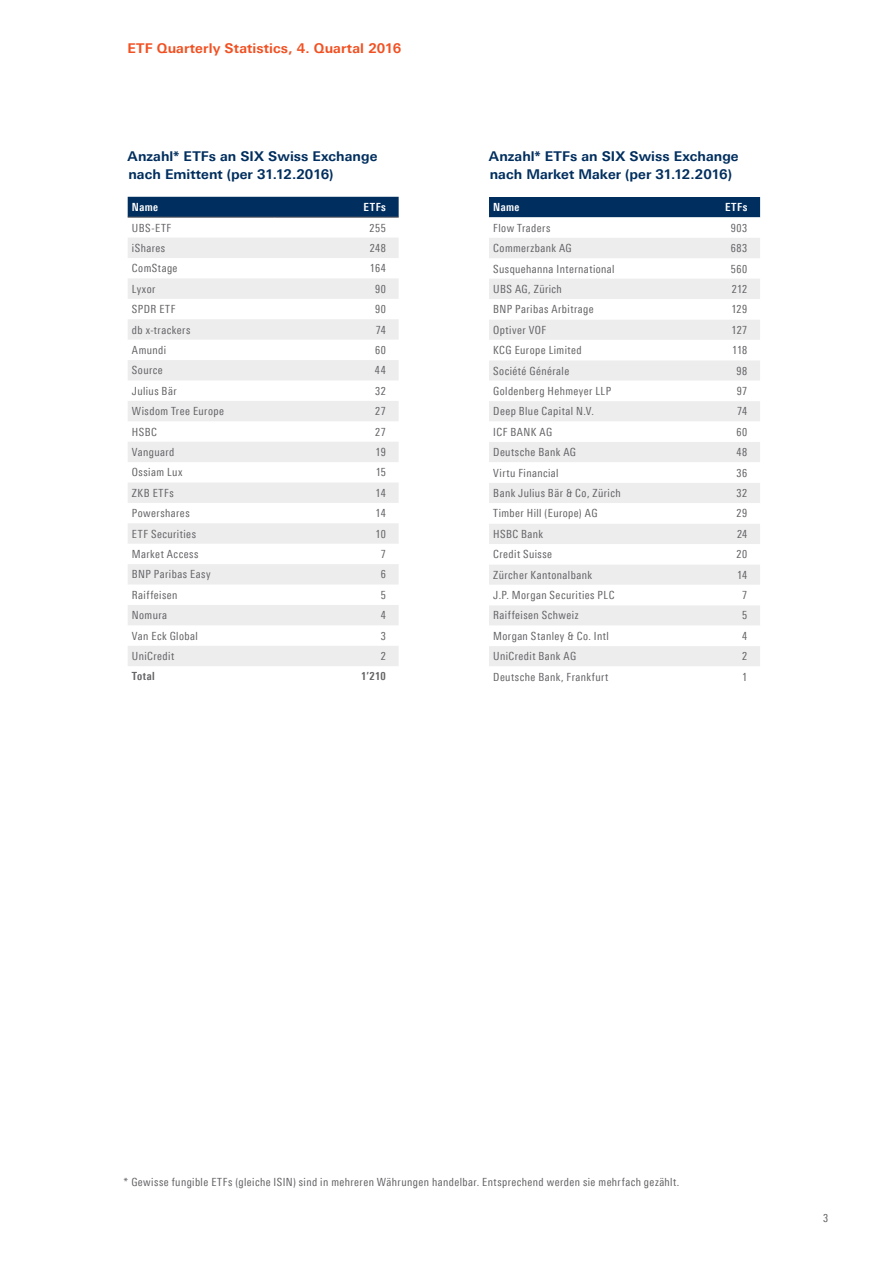
<style>
.page{position:relative;width:893px;height:1263px;background:#fff}
.page>*{position:absolute;margin:0;border:0;box-sizing:border-box;transform-origin:0 0}
.t1{font:700 13.5px/18px "Linotype Univers 630";color:#002e5e}
.t2{font:700 13.5px "Linotype Univers 630";letter-spacing:.01em;color:#f15122}
.t3{font:11.25px "Linotype Univers 420 Cn";letter-spacing:.04em;color:#636366}
.t4{font:700 11.25px "Linotype Univers 620 Cn";letter-spacing:.04em;color:#fff}
.t5{font:700 11.25px "Linotype Univers 620 Cn";letter-spacing:.03em;color:#636366}
</style>
<div class="page">
<div style="left:128px;top:197px;width:271px;height:20px;background:#002e5e"></div>
<svg style="left:128px;top:238px;width:271px;height:428px;fill:#eeeeef"></svg>
<hr style="left:128px;top:217px;width:146px;height:1px;background:#636366">
<hr style="left:274px;top:217px;width:125px;height:1px;background:#636366">
<div style="left:489px;top:197px;width:271px;height:21px;background:#002e5e"></div>
<svg style="left:489px;top:238px;width:271px;height:61px;fill:#ededee"></svg>
<svg style="left:489px;top:320px;width:271px;height:346px;fill:#ededee"></svg>
<p class="t2" style="left:127px;top:40px;width:275px">ETF Quarterly Statistics, 4. Quartal 2016</p>
<p class="t1" style="left:128px;top:147px;width:251px">Anzahl* ETFs an SIX Swiss Exchange nach Emittent (per 31.12.2016)</p>
<p class="t1" style="left:489px;top:147px;width:251px">Anzahl* ETFs an SIX Swiss Exchange nach Market Maker (per 31.12.2016)</p>
<p class="t4" style="left:132px;top:200px;width:28px">Name</p>
<p class="t4" style="left:364px;top:200px;width:24px">ETFs</p>
<p class="t3" style="left:132px;top:221px;width:41px">UBS-ETF</p>
<p class="t3" style="left:370px;top:221px;width:18px">255</p>
<p class="t3" style="left:132px;top:241px;width:35px">iShares</p>
<p class="t3" style="left:370px;top:241px;width:18px">248</p>
<p class="t3" style="left:132px;top:262px;width:47px">ComStage</p>
<p class="t3" style="left:370px;top:262px;width:18px">164</p>
<p class="t3" style="left:132px;top:282px;width:25px">Lyxor</p>
<p class="t3" style="left:375px;top:282px;width:12px">90</p>
<p class="t3" style="left:132px;top:303px;width:45px">SPDR ETF</p>
<p class="t3" style="left:375px;top:303px;width:12px">90</p>
<p class="t3" style="left:132px;top:323px;width:60px">db x-trackers</p>
<p class="t3" style="left:376px;top:323px;width:12px">74</p>
<p class="t3" style="left:132px;top:343px;width:36px">Amundi</p>
<p class="t3" style="left:375px;top:343px;width:12px">60</p>
<p class="t3" style="left:132px;top:364px;width:32px">Source</p>
<p class="t3" style="left:375px;top:364px;width:12px">44</p>
<p class="t3" style="left:132px;top:384px;width:46px">Julius Bär</p>
<p class="t3" style="left:375px;top:384px;width:12px">32</p>
<p class="t3" style="left:132px;top:405px;width:94px">Wisdom Tree Europe</p>
<p class="t3" style="left:375px;top:405px;width:12px">27</p>
<p class="t3" style="left:132px;top:425px;width:26px">HSBC</p>
<p class="t3" style="left:375px;top:425px;width:12px">27</p>
<p class="t3" style="left:132px;top:445px;width:44px">Vanguard</p>
<p class="t3" style="left:376px;top:445px;width:12px">19</p>
<p class="t3" style="left:132px;top:466px;width:52px">Ossiam Lux</p>
<p class="t3" style="left:376px;top:466px;width:12px">15</p>
<p class="t3" style="left:132px;top:486px;width:43px">ZKB ETFs</p>
<p class="t3" style="left:376px;top:486px;width:12px">14</p>
<p class="t3" style="left:132px;top:507px;width:59px">Powershares</p>
<p class="t3" style="left:376px;top:507px;width:12px">14</p>
<p class="t3" style="left:132px;top:527px;width:66px">ETF Securities</p>
<p class="t3" style="left:376px;top:527px;width:12px">10</p>
<p class="t3" style="left:132px;top:547px;width:68px">Market Access</p>
<p class="t3" style="left:381px;top:547px;width:7px">7</p>
<p class="t3" style="left:132px;top:568px;width:80px">BNP Paribas Easy</p>
<p class="t3" style="left:381px;top:568px;width:7px">6</p>
<p class="t3" style="left:132px;top:588px;width:47px">Raiffeisen</p>
<p class="t3" style="left:381px;top:588px;width:7px">5</p>
<p class="t3" style="left:132px;top:609px;width:37px">Nomura</p>
<p class="t3" style="left:381px;top:609px;width:7px">4</p>
<p class="t3" style="left:132px;top:629px;width:67px">Van Eck Global</p>
<p class="t3" style="left:381px;top:629px;width:7px">3</p>
<p class="t3" style="left:132px;top:649px;width:44px">UniCredit</p>
<p class="t3" style="left:381px;top:649px;width:7px">2</p>
<p class="t5" style="left:132px;top:670px;width:24px">Total</p>
<p class="t5" style="left:361px;top:670px;width:26px">1’210</p>
<p class="t4" style="left:493px;top:201px;width:28px">Name</p>
<p class="t4" style="left:725px;top:201px;width:24px">ETFs</p>
<p class="t3" style="left:493px;top:221px;width:59px">Flow Traders</p>
<p class="t3" style="left:731px;top:221px;width:18px">903</p>
<p class="t3" style="left:493px;top:242px;width:80px">Commerzbank AG</p>
<p class="t3" style="left:731px;top:242px;width:18px">683</p>
<p class="t3" style="left:493px;top:262px;width:123px">Susquehanna International</p>
<p class="t3" style="left:731px;top:262px;width:18px">560</p>
<p class="t3" style="left:493px;top:282px;width:70px">UBS AG, Zürich</p>
<p class="t3" style="left:732px;top:282px;width:17px">212</p>
<p class="t3" style="left:493px;top:303px;width:102px">BNP Paribas Arbitrage</p>
<p class="t3" style="left:731px;top:303px;width:17px">129</p>
<p class="t3" style="left:493px;top:323px;width:54px">Optiver VOF</p>
<p class="t3" style="left:731px;top:323px;width:17px">127</p>
<p class="t3" style="left:493px;top:344px;width:90px">KCG Europe Limited</p>
<p class="t3" style="left:732px;top:344px;width:17px">118</p>
<p class="t3" style="left:493px;top:364px;width:78px">Société Générale</p>
<p class="t3" style="left:737px;top:364px;width:12px">98</p>
<p class="t3" style="left:493px;top:384px;width:120px">Goldenberg Hehmeyer LLP</p>
<p class="t3" style="left:737px;top:384px;width:12px">97</p>
<p class="t3" style="left:493px;top:405px;width:102px">Deep Blue Capital N.V.</p>
<p class="t3" style="left:737px;top:405px;width:12px">74</p>
<p class="t3" style="left:493px;top:425px;width:60px">ICF BANK AG</p>
<p class="t3" style="left:737px;top:425px;width:12px">60</p>
<p class="t3" style="left:493px;top:446px;width:84px">Deutsche Bank AG</p>
<p class="t3" style="left:736px;top:446px;width:12px">48</p>
<p class="t3" style="left:493px;top:466px;width:67px">Virtu Financial</p>
<p class="t3" style="left:737px;top:466px;width:12px">36</p>
<p class="t3" style="left:493px;top:486px;width:129px">Bank Julius Bär &amp; Co, Zürich</p>
<p class="t3" style="left:737px;top:486px;width:12px">32</p>
<p class="t3" style="left:493px;top:507px;width:106px">Timber Hill (Europe) AG</p>
<p class="t3" style="left:737px;top:507px;width:12px">29</p>
<p class="t3" style="left:493px;top:527px;width:51px">HSBC Bank</p>
<p class="t3" style="left:737px;top:527px;width:12px">24</p>
<p class="t3" style="left:493px;top:548px;width:60px">Credit Suisse</p>
<p class="t3" style="left:737px;top:548px;width:12px">20</p>
<p class="t3" style="left:493px;top:568px;width:100px">Zürcher Kantonalbank</p>
<p class="t3" style="left:737px;top:568px;width:12px">14</p>
<p class="t3" style="left:493px;top:588px;width:123px">J.P. Morgan Securities PLC</p>
<p class="t3" style="left:742px;top:588px;width:7px">7</p>
<p class="t3" style="left:493px;top:609px;width:87px">Raiffeisen Schweiz</p>
<p class="t3" style="left:742px;top:609px;width:7px">5</p>
<p class="t3" style="left:493px;top:629px;width:117px">Morgan Stanley &amp; Co. Intl</p>
<p class="t3" style="left:742px;top:629px;width:7px">4</p>
<p class="t3" style="left:493px;top:650px;width:84px">UniCredit Bank AG</p>
<p class="t3" style="left:742px;top:650px;width:7px">2</p>
<p class="t3" style="left:493px;top:670px;width:117px">Deutsche Bank, Frankfurt</p>
<p class="t3" style="left:742px;top:670px;width:7px">1</p>
<p class="t3" style="left:124px;top:1176px;width:557px">* Gewisse fungible ETFs (gleiche ISIN) sind in mehreren Währungen handelbar. Entsprechend werden sie mehrfach gezählt.</p>
<p class="t3" style="left:823px;top:1212px;width:7px">3</p>
</div>
